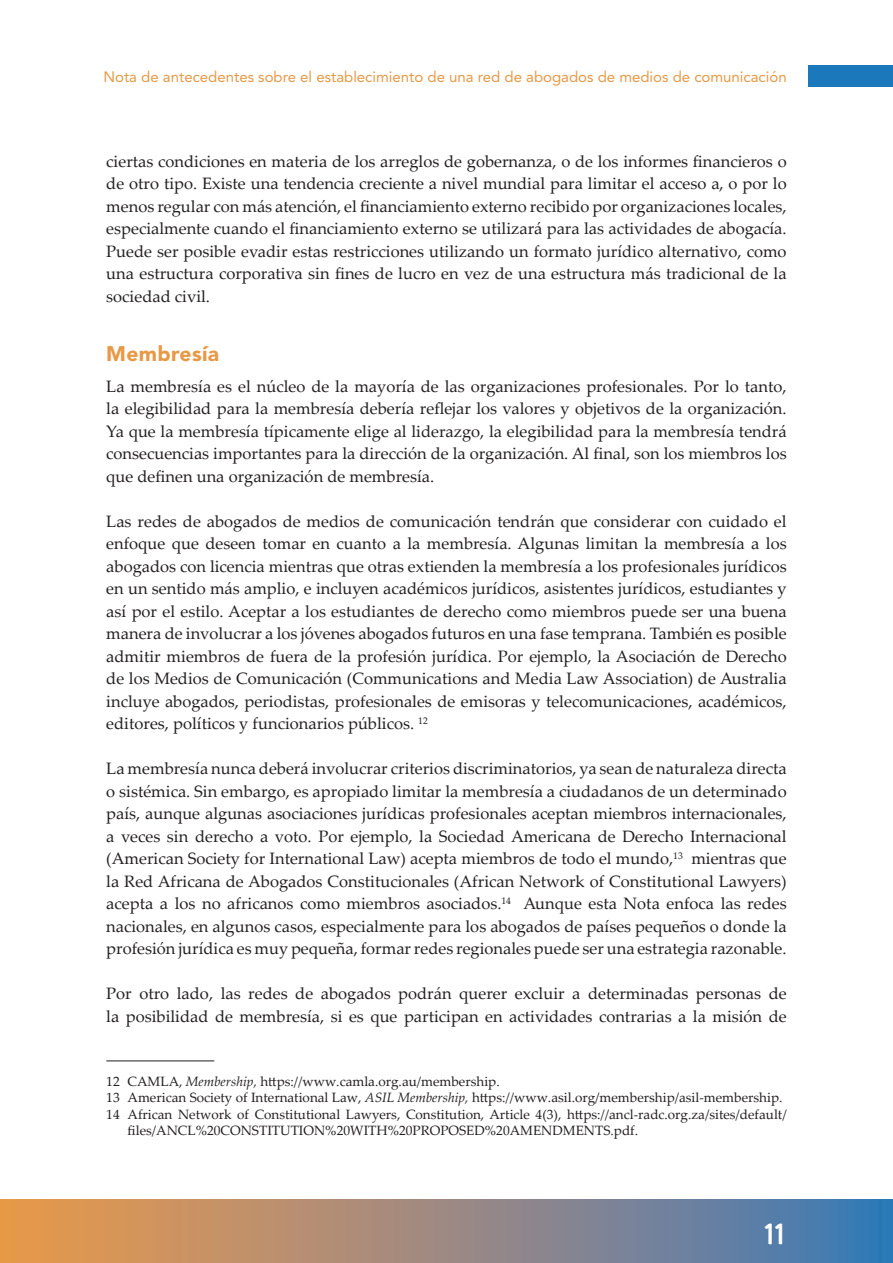
<style>
.page{position:relative;width:893px;height:1263px;background:#fff}
.page>*{position:absolute;margin:0;border:0;box-sizing:border-box;transform-origin:0 0}
.t1{font:700 28.5px "Sommet Rounded";color:#fff}
.t2{font:900 21px "Avenir LT Std";letter-spacing:.015em;color:#e79946}
.t3{font:16.5px/22.5px "Palatino Linotype";color:#231f20;text-align:justify}
.t4{font:15px "Avenir LT Std";color:#e79946}
.t5{font:13.5px "Palatino Linotype";color:#231f20}
.s1{font-style:italic}
</style>
<div class="page">
<svg style="left:0;top:1199px;width:893px;height:64px;background:#988981"></svg>
<div style="left:808px;top:66px;width:85px;height:21px;background:#1b79bb"></div>
<hr style="left:106px;top:1061px;width:108px;height:1px;background:#231f20">
<p class="t4" style="left:103px;top:68px;width:685px">Nota de antecedentes sobre el establecimiento de una red de abogados de medios de comunicación</p>
<p class="t3" style="left:106px;top:149px;width:682px">ciertas condiciones en materia de los arreglos de gobernanza, o de los informes financieros o de otro tipo. Existe una tendencia creciente a nivel mundial para limitar el acceso a, o por lo menos regular con más atención, el financiamiento externo recibido por organizaciones locales, especialmente cuando el financiamiento externo se utilizará para las actividades de abogacía.<br>Puede ser posible evadir estas restricciones utilizando un formato jurídico alternativo, como una estructura corporativa sin fines de lucro en vez de una estructura más tradicional de la sociedad civil.</p>
<p class="t2" style="left:106px;top:341px;width:114px">Membresía</p>
<p class="t3" style="left:106px;top:374px;width:682px">La membresía es el núcleo de la mayoría de las organizaciones profesionales. Por lo tanto, la elegibilidad para la membresía debería reflejar los valores y objetivos de la organización.<br>Ya que la membresía típicamente elige al liderazgo, la elegibilidad para la membresía tendrá consecuencias importantes para la dirección de la organización. Al final, son los miembros los que definen una organización de membresía.</p>
<p class="t3" style="left:106px;top:509px;width:682px">Las redes de abogados de medios de comunicación tendrán que considerar con cuidado el enfoque que deseen tomar en cuanto a la membresía. Algunas limitan la membresía a los abogados con licencia mientras que otras extienden la membresía a los profesionales jurídicos en un sentido más amplio, e incluyen académicos jurídicos, asistentes jurídicos, estudiantes y así por el estilo. Aceptar a los estudiantes de derecho como miembros puede ser una buena manera de involucrar a los jóvenes abogados futuros en una fase temprana. También es posible admitir miembros de fuera de la profesión jurídica. Por ejemplo, la Asociación de Derecho de los Medios de Comunicación (Communications and Media Law Association) de Australia incluye abogados, periodistas, profesionales de emisoras y telecomunicaciones, académicos, editores, políticos y funcionarios públicos. <sup>12</sup></p>
<p class="t3" style="left:106px;top:756px;width:682px">La membresía nunca deberá involucrar criterios discriminatorios, ya sean de naturaleza directa o sistémica. Sin embargo, es apropiado limitar la membresía a ciudadanos de un determinado país, aunque algunas asociaciones jurídicas profesionales aceptan miembros internacionales, a veces sin derecho a voto. Por ejemplo, la Sociedad Americana de Derecho Internacional (American Society for International Law) acepta miembros de todo el mundo,<sup>13</sup> mientras que la Red Africana de Abogados Constitucionales (African Network of Constitutional Lawyers) acepta a los no africanos como miembros asociados.<sup>14</sup> Aunque esta Nota enfoca las redes nacionales, en algunos casos, especialmente para los abogados de países pequeños o donde la profesión jurídica es muy pequeña, formar redes regionales puede ser una estrategia razonable.</p>
<p class="t3" style="left:106px;top:982px;width:682px">Por otro lado, las redes de abogados podrán querer excluir a determinadas personas de la posibilidad de membresía, si es que participan en actividades contrarias a la misión de</p>
<p class="t5" style="left:106px;top:1072px;width:395px">12 CAMLA, <span class="s1">Membership,</span> https://www.camla.org.au/membership.</p>
<p class="t5" style="left:106px;top:1088px;width:678px">13 American Society of International Law, <span class="s1">ASIL Membership,</span> https://www.asil.org/membership/asil-membership.</p>
<p class="t5" style="left:106px;top:1105px;width:682px">14 African Network of Constitutional Lawyers, Constitution, Article 4(3), https://ancl-radc.org.za/sites/default/</p>
<p class="t5" style="left:128px;top:1121px;width:512px">files/ANCL%20CONSTITUTION%20WITH%20PROPOSED%20AMENDMENTS.pdf.</p>
<h1 class="t1" style="left:763px;top:1215px;width:25px">11</h1>
</div>
